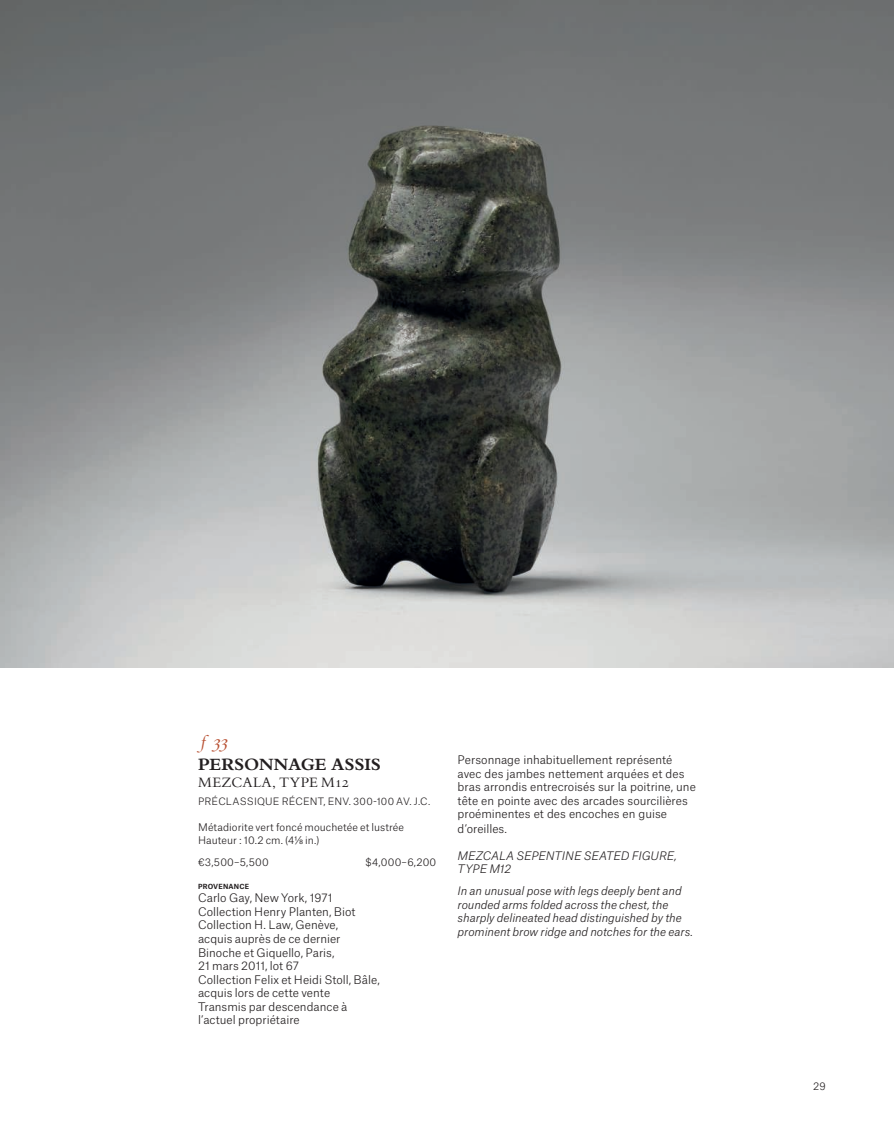
<style>
.page{position:relative;width:894px;height:1136px;background:#fff}
.page>*{position:absolute;margin:0;border:0;box-sizing:border-box;transform-origin:0 0}
.t1{font:19.5px "Christies Bembo Italic Os F";color:#b84f31}
.t2{font:18px "Christies Bembo Bold Os F";letter-spacing:-.01em;color:#231f20}
.t3{font:15px "Christies Bembo Os F";letter-spacing:.005em;color:#231f20}
.t4{font:300 11.4px/13.5px "Atlas Grotesk";color:#231f20}
.t5{font:italic 300 11.25px/13.5px "Atlas Grotesk";color:#231f20}
.t6{font:300 10.2px/13.5px "Atlas Grotesk";letter-spacing:.005em;color:#231f20}
.t7{font:300 9.75px "Atlas Grotesk";letter-spacing:.015em;color:#231f20}
.t8{font:700 6.75px "Atlas Grotesk";letter-spacing:.03em;color:#231f20}
</style>
<div class="page">
<img style="left:0;top:0;width:893px;height:667px">
<h1 class="t1" style="left:198px;top:729px;width:32px">ƒ 33</h1>
<h2 class="t2" style="left:198px;top:753px;width:184px">PERSONNAGE ASSIS</h2>
<h3 class="t3" style="left:198px;top:772px;width:153px">MEZCALA, TYPE M12</h3>
<p class="t7" style="left:198px;top:796px;width:233px">PRÉCLASSIQUE RÉCENT, ENV. 300-100 AV. J.C.</p>
<p class="t6" style="left:198px;top:820px;width:207px">Métadiorite vert foncé mouchetée et lustrée<br>Hauteur : 10.2 cm. (4⅛ in.)</p>
<p class="t6" style="left:198px;top:856px;width:72px">€3,500–5,500</p>
<p class="t6" style="left:365px;top:856px;width:72px">$4,000–6,200</p>
<p class="t8" style="left:198px;top:882px;width:53px">PROVENANCE</p>
<p class="t4" style="left:198px;top:892px;width:183px">Carlo Gay, New York, 1971<br>Collection Henry Planten, Biot<br>Collection H. Law, Genève,<br>acquis auprès de ce dernier<br>Binoche et Giquello, Paris,<br>21 mars 2011, lot 67<br>Collection Felix et Heidi Stoll, Bâle, acquis lors de cette vente<br>Transmis par descendance à l’actuel propriétaire</p>
<p class="t4" style="left:457px;top:754px;width:240px">Personnage inhabituellement représenté avec des jambes nettement arquées et des bras arrondis entrecroisés sur la poitrine, une tête en pointe avec des arcades sourcilières proéminentes et des encoches en guise</p>
<p class="t4" style="left:457px;top:823px;width:51px">d’oreilles.</p>
<p class="t5" style="left:457px;top:849px;width:221px">MEZCALA SEPENTINE SEATED FIGURE,<br>TYPE M12</p>
<p class="t5" style="left:457px;top:884px;width:237px">In an unusual pose with legs deeply bent and rounded arms folded across the chest, the sharply delineated head distinguished by the prominent brow ridge and notches for the ears.</p>
<p class="t6" style="left:813px;top:1080px;width:14px">29</p>
</div>
